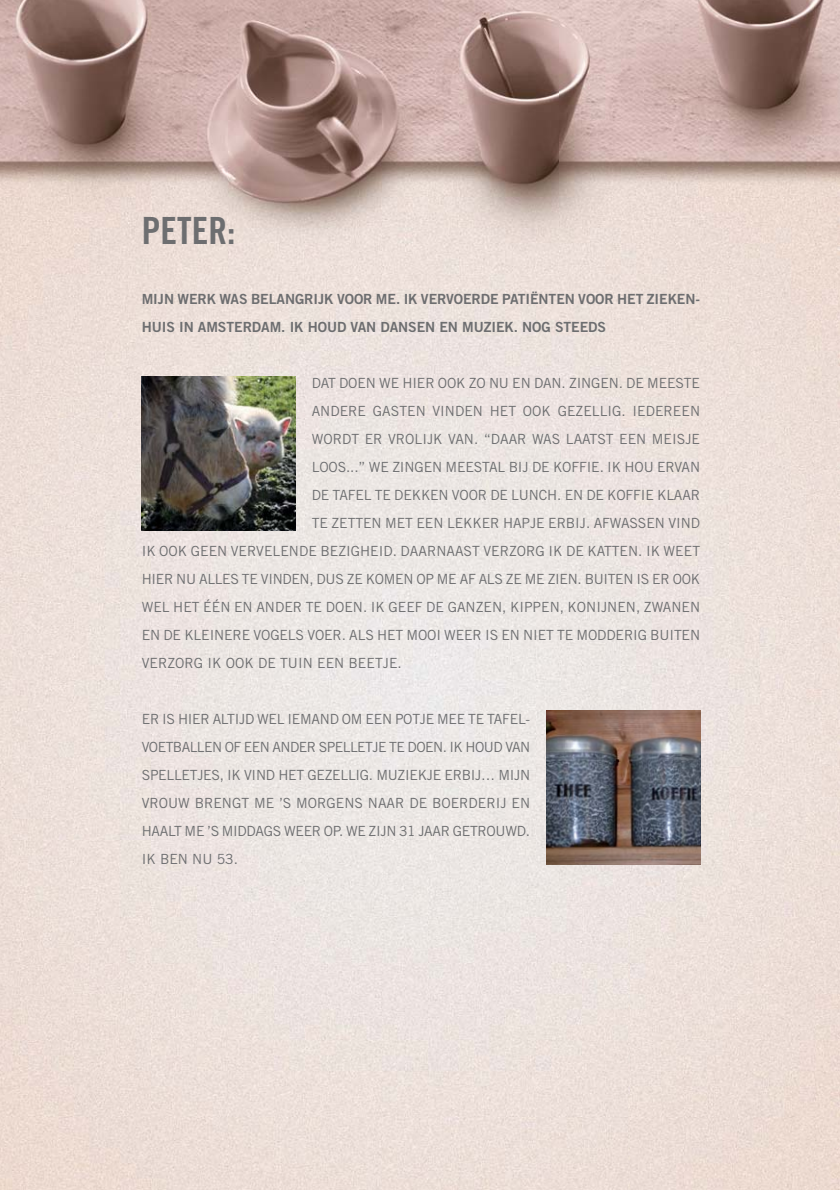
<style>
.page{position:relative;width:840px;height:1190px;background:#fff}
.page>*{position:absolute;margin:0;border:0;box-sizing:border-box;transform-origin:0 0}
.t1{font:37.6px "Trade Gothic Bold Cond Twenty";color:#6d6e70}
.t2{font:14px/28px "Trade Gothic";letter-spacing:-.005em;color:#6d6e70;text-align:justify}
.t3{font:14px/28px "Trade Gothic Bold Two";letter-spacing:-.005em;color:#6d6e70}
.t4{font:14px "Trade Gothic";letter-spacing:-.025em;color:#6d6e70}
</style>
<div class="page">
<img style="left:0;top:0;width:840px;height:1190px">
<img style="left:142px;top:377px;width:154px;height:154px">
<img style="left:546px;top:711px;width:154px;height:154px">
<h1 class="t1" style="left:142px;top:217px;width:95px">PETER:</h1>
<p class="t3" style="left:142px;top:286px;width:560px">MIJN WERK WAS BELANGRIJK VOOR ME. IK VERVOERDE PATIËNTEN VOOR HET ZIEKEN-<br>HUIS IN AMSTERDAM. IK HOUD VAN DANSEN EN MUZIEK. NOG STEEDS</p>
<p class="t2" style="left:312px;top:370px;width:390px">DAT DOEN WE HIER OOK ZO NU EN DAN. ZINGEN. DE MEESTE</p>
<p class="t2" style="left:312px;top:398px;width:390px">ANDERE GASTEN VINDEN HET OOK GEZELLIG. IEDEREEN</p>
<p class="t2" style="left:312px;top:426px;width:390px">WORDT ER VROLIJK VAN. “DAAR WAS LAATST EEN MEISJE</p>
<p class="t2" style="left:312px;top:454px;width:390px">LOOS...” WE ZINGEN MEESTAL BIJ DE KOFFIE. IK HOU ERVAN</p>
<p class="t2" style="left:312px;top:482px;width:390px">DE TAFEL TE DEKKEN VOOR DE LUNCH. EN DE KOFFIE KLAAR</p>
<p class="t2" style="left:312px;top:510px;width:390px">TE ZETTEN MET EEN LEKKER HAPJE ERBIJ. AFWASSEN VIND</p>
<p class="t2" style="left:142px;top:538px;width:560px">IK OOK GEEN VERVELENDE BEZIGHEID. DAARNAAST VERZORG IK DE KATTEN. IK WEET</p>
<p class="t4" style="left:142px;top:574px;width:560px">HIER NU ALLES TE VINDEN, DUS ZE KOMEN OP ME AF ALS ZE ME ZIEN. BUITEN IS ER OOK</p>
<p class="t2" style="left:142px;top:594px;width:560px">WEL HET ÉÉN EN ANDER TE DOEN. IK GEEF DE GANZEN, KIPPEN, KONIJNEN, ZWANEN</p>
<p class="t2" style="left:142px;top:622px;width:560px">EN DE KLEINERE VOGELS VOER. ALS HET MOOI WEER IS EN NIET TE MODDERIG BUITEN</p>
<p class="t2" style="left:142px;top:650px;width:262px">VERZORG IK OOK DE TUIN EEN BEETJE.</p>
<p class="t2" style="left:142px;top:706px;width:390px">ER IS HIER ALTIJD WEL IEMAND OM EEN POTJE MEE TE TAFEL-VOETBALLEN OF EEN ANDER SPELLETJE TE DOEN. IK HOUD VAN SPELLETJES, IK VIND HET GEZELLIG. MUZIEKJE ERBIJ… MIJN VROUW BRENGT ME ’S MORGENS NAAR DE BOERDERIJ EN HAALT ME ’S MIDDAGS WEER OP. WE ZIJN 31 JAAR GETROUWD.<br>IK BEN NU 53.</p>
</div>
